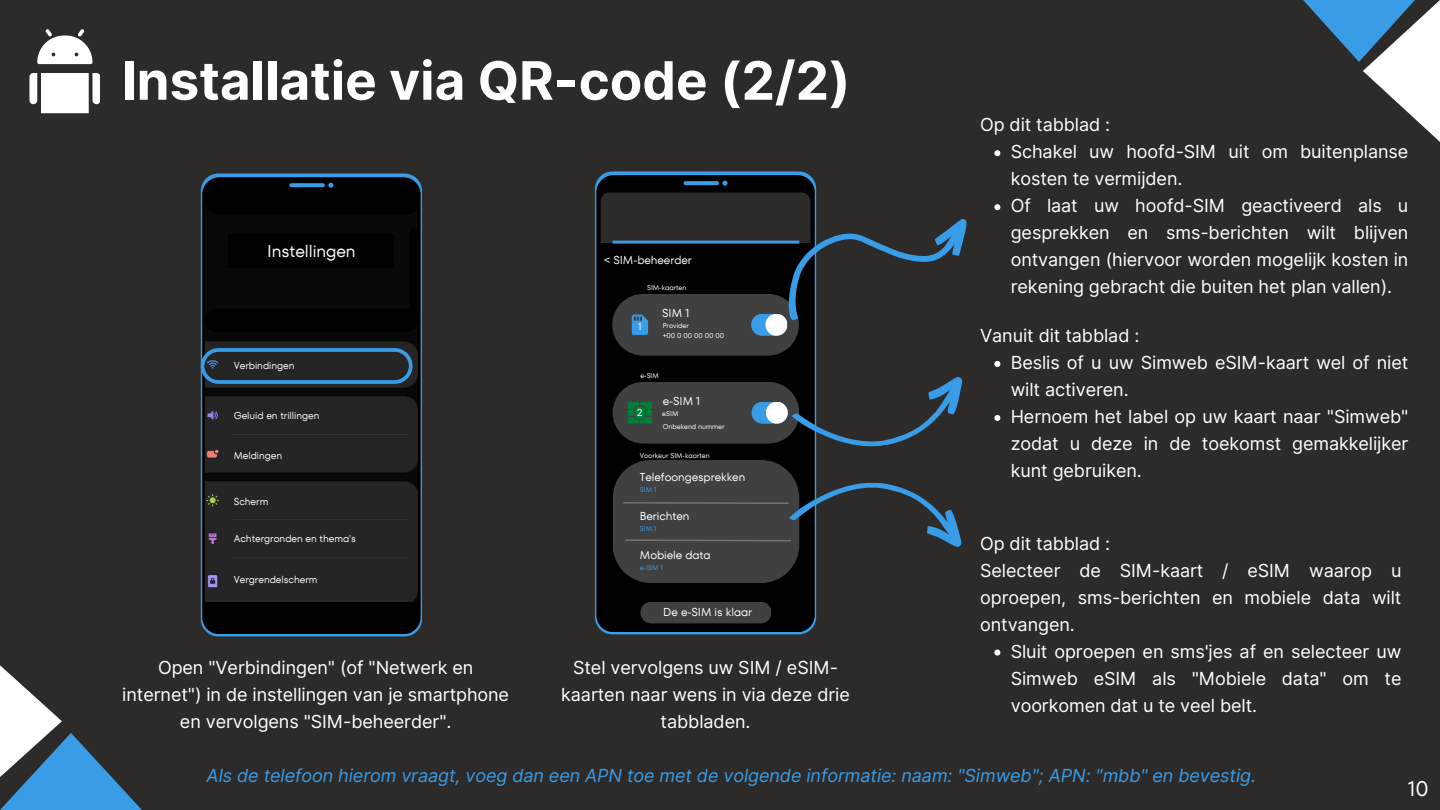
<style>
.page{position:relative;width:1440px;height:810px;background:#2c2b2a}
.page>*{position:absolute;margin:0;border:0;box-sizing:border-box;transform-origin:0 0}
.t1{font:700 53px "Inter";color:#fff}
.t2{font:21px "TT Fors";color:#fff}
.t3{font:18px/27px "Inter";letter-spacing:-.005em;color:#fff}
.t4{font:italic 18px "Inter";letter-spacing:-.005em;color:#389ce7}
.t5{font:17px "TT Fors";letter-spacing:-.005em;color:#fff}
.t6{font:11.5px "TT Fors";letter-spacing:-.005em;color:#fff}
.t7{font:10px "TT Fors";letter-spacing:-.005em;color:#fff}
.t8{font:7px/13.5px "TT Fors";letter-spacing:-.005em;color:#fff}
.t9{font:7px "TT Fors";letter-spacing:-.005em;color:#389ce7}
</style>
<div class="page">
<svg style="left:0;top:665px;width:142px;height:145px"></svg>
<svg style="left:1303px;top:0;width:137px;height:142px"></svg>
<svg style="left:29px;top:73px;width:71px;height:40px;background:#dbdbdb"></svg>
<svg style="left:37px;top:29px;width:55px;height:35px"></svg>
<svg style="left:596px;top:175px;width:219px;height:457px"></svg>
<svg style="left:683px;top:177px;width:45px;height:9px"></svg>
<div style="left:600px;top:244px;width:211px;height:380px;background:#000"></div>
<div style="left:640px;top:602px;width:131px;height:21px;background:#404041;border-radius:11px"></div>
<svg style="left:994px;top:150px;width:6px;height:6px"></svg>
<svg style="left:994px;top:204px;width:6px;height:6px"></svg>
<svg style="left:994px;top:650px;width:6px;height:6px"></svg>
<svg style="left:994px;top:361px;width:6px;height:6px"></svg>
<svg style="left:994px;top:415px;width:6px;height:6px"></svg>
<svg style="left:613px;top:376px;width:350px;height:207px"></svg>
<svg style="left:612px;top:219px;width:355px;height:137px"></svg>
<svg style="left:202px;top:177px;width:219px;height:457px;background:#050b0f"></svg>
<svg style="left:289px;top:179px;width:45px;height:9px"></svg>
<img style="left:206px;top:208px;width:211px;height:394px">
<div style="left:206px;top:191px;width:213px;height:23px;background:#000;border-radius:12px"></div>
<div style="left:410px;top:228px;width:8px;height:92px;background:#000;border-radius:4px"></div>
<div style="left:205px;top:309px;width:213px;height:23px;background:#000;border-radius:12px"></div>
<div style="left:205px;top:602px;width:213px;height:23px;background:#000"></div>
<svg style="left:201px;top:348px;width:212px;height:36px"></svg>
<div style="left:231px;top:352px;width:165px;height:27px;background:#252525"></div>
<div style="left:229px;top:235px;width:165px;height:33px;background:#000"></div>
<div style="left:231px;top:402px;width:165px;height:28px;background:#252525"></div>
<div style="left:231px;top:442px;width:165px;height:28px;background:#252525"></div>
<div style="left:231px;top:488px;width:165px;height:28px;background:#252525"></div>
<div style="left:231px;top:526px;width:165px;height:27px;background:#252525"></div>
<div style="left:231px;top:565px;width:165px;height:31px;background:#252525"></div>
<h1 class="t1" style="left:122px;top:49px;width:730px">Installatie via QR-code (2/2)</h1>
<p class="t5" style="left:267px;top:239px;width:90px">Instellingen</p>
<p class="t7" style="left:234px;top:358px;width:62px">Verbindingen</p>
<p class="t7" style="left:234px;top:408px;width:87px">Geluid en trillingen</p>
<p class="t7" style="left:234px;top:448px;width:50px">Meldingen</p>
<p class="t7" style="left:234px;top:494px;width:36px">Scherm</p>
<p class="t7" style="left:234px;top:532px;width:124px">Achtergronden en thema's</p>
<p class="t7" style="left:234px;top:573px;width:85px">Vergrendelscherm</p>
<p class="t3" style="left:122px;top:654px;width:388px;text-align:center">Open "Verbindingen" (of "Netwerk en internet") in de instellingen van je smartphone en vervolgens "SIM-beheerder".</p>
<p class="t6" style="left:604px;top:252px;width:89px">&lt; SIM-beheerder</p>
<p class="t8" style="left:647px;top:281px;width:41px">SIM-kaarten</p>
<p class="t6" style="left:662px;top:305px;width:29px">SIM 1</p>
<p class="t8" style="left:663px;top:320px;width:63px;line-height:9.9px">Provider<br>+00 0 00 00 00 00</p>
<p class="t7" style="left:638px;top:319px;width:5px">1</p>
<p class="t8" style="left:640px;top:369px;width:20px">e-SIM</p>
<p class="t6" style="left:663px;top:393px;width:39px">e-SIM 1</p>
<p class="t7" style="left:637px;top:406px;width:7px">2</p>
<p class="t8" style="left:662px;top:406px;width:64px">eSIM<br>Onbekend nummer</p>
<p class="t8" style="left:640px;top:448px;width:71px">Voorkeur SIM-kaarten</p>
<p class="t6" style="left:640px;top:469px;width:107px">Telefoongesprekken</p>
<p class="t6" style="left:640px;top:508px;width:51px">Berichten</p>
<p class="t9" style="left:640px;top:484px;width:18px">SIM 1</p>
<p class="t9" style="left:640px;top:523px;width:18px">SIM 1</p>
<p class="t6" style="left:640px;top:547px;width:72px">Mobiele data</p>
<p class="t9" style="left:640px;top:563px;width:24px">e-SIM 1</p>
<p class="t6" style="left:663px;top:603px;width:91px">De e-SIM is klaar</p>
<p class="t3" style="left:561px;top:654px;width:290px;text-align:center">Stel vervolgens uw SIM / eSIM&shy;kaarten naar wens in via deze drie tabbladen.</p>
<p class="t3" style="left:1011px;top:111px;width:399px;text-indent:-31px">Op dit tabblad :<br>Schakel uw hoofd-SIM uit om buitenplanse kosten te vermijden.<br>Of laat uw hoofd-SIM geactiveerd als u gesprekken en sms-berichten wilt blijven ontvangen (hiervoor worden mogelijk kosten in rekening gebracht die buiten het plan vallen).</p>
<p class="t3" style="left:1011px;top:322px;width:399px;text-indent:-31px">Vanuit dit tabblad :<br>Beslis of u uw Simweb eSIM-kaart wel of niet wilt activeren.<br>Hernoem het label op uw kaart naar "Simweb" zodat u deze in de toekomst gemakkelijker kunt gebruiken.</p>
<p class="t3" style="left:980px;top:530px;width:423px">Op dit tabblad :<br>Selecteer de SIM-kaart / eSIM waarop u oproepen, sms-berichten en mobiele data wilt ontvangen.</p>
<p class="t3" style="left:1011px;top:638px;width:392px;text-align:justify">Sluit oproepen en sms'jes af en selecteer uw Simweb eSIM als "Mobiele data" om te voorkomen dat u te veel belt.</p>
<p class="t4" style="left:207px;top:765px;width:1051px">Als de telefoon hierom vraagt, voeg dan een APN toe met de volgende informatie: naam: "Simweb"; APN: "mbb" en bevestig.</p>
<p class="t2" style="left:1408px;top:774px;width:22px">10</p>
</div>
